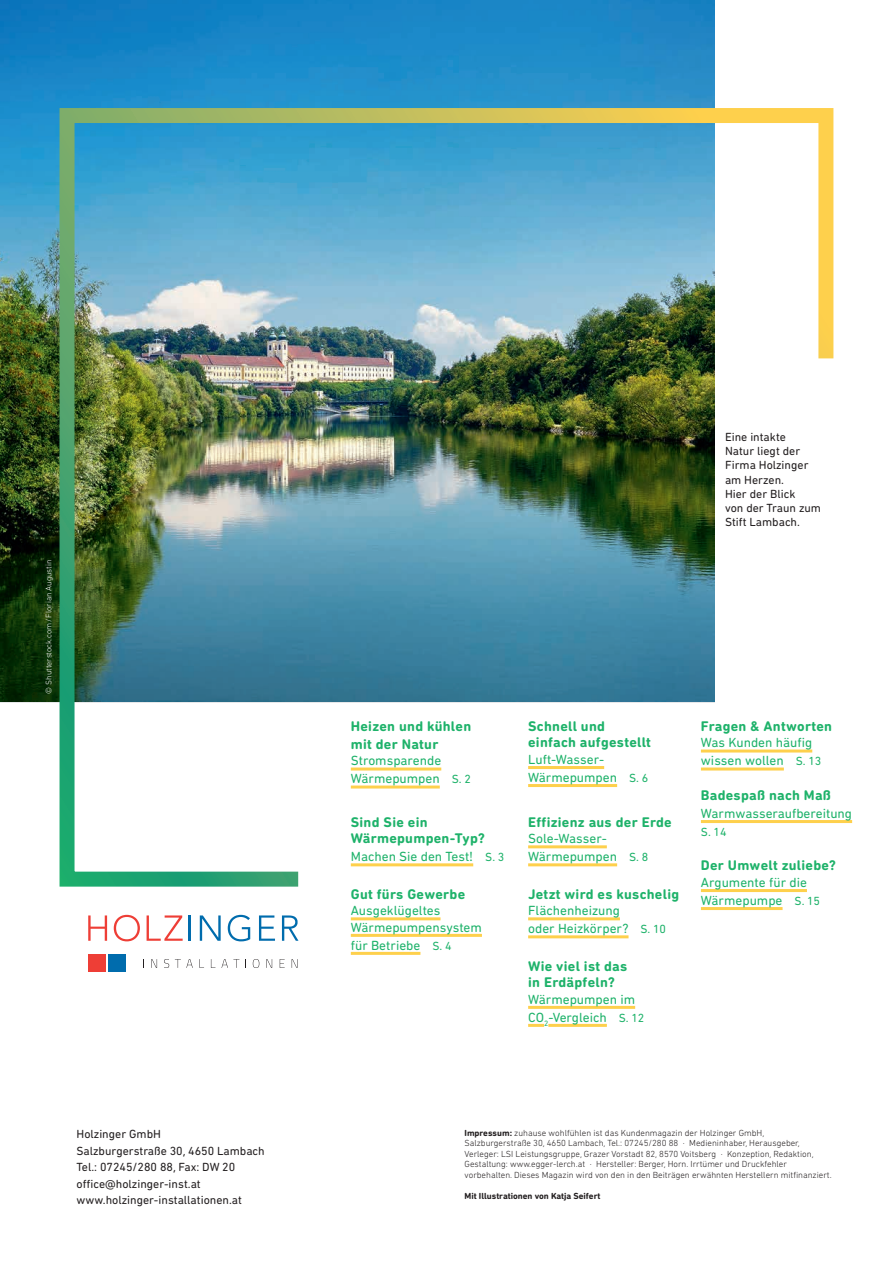
<style>
.page{position:relative;width:893px;height:1263px;background:#fff}
.page>*{position:absolute;margin:0;border:0;box-sizing:border-box;transform-origin:0 0}
.t1{font:700 14.25px/16.5px "DIN Next Rounded LT Pro";letter-spacing:.02em;color:#1eb26a}
.t2{font:13.5px/18px "DIN Next Rounded LT Pro";color:#1eb26a}
.t3{font:12px/14.2px "DIN Next Rounded LT Pro";color:#231f20}
.t4{font:12px "DIN Next Rounded LT Pro";color:#1eb26a}
.t5{font:300 9px/10.5px "DIN Next Rounded LT Pro";color:#231f20}
.t6{font:700 9px "DIN Next Rounded LT Pro";color:#231f20}
.t7{font:300 8.25px "DIN Next Rounded LT Pro";color:#fff}
.s1{font-size:12px}
.s2{font-family:"Re Public";font-size:12.75px}
.s3{font-weight:700}
</style>
<div class="page">
<img style="left:0;top:0;width:714px;height:702px">
<svg style="left:151px;top:959px;width:6px;height:9px"></svg>
<svg style="left:164px;top:959px;width:5px;height:9px"></svg>
<svg style="left:175px;top:959px;width:18px;height:9px"></svg>
<svg style="left:199px;top:959px;width:5px;height:9px"></svg>
<svg style="left:211px;top:959px;width:4px;height:9px"></svg>
<svg style="left:221px;top:959px;width:18px;height:9px"></svg>
<svg style="left:253px;top:959px;width:6px;height:9px"></svg>
<svg style="left:266px;top:959px;width:6px;height:9px"></svg>
<svg style="left:280px;top:959px;width:5px;height:9px"></svg>
<svg style="left:292px;top:959px;width:5px;height:9px"></svg>
<svg style="left:88px;top:915px;width:19px;height:26px"></svg>
<svg style="left:114px;top:915px;width:26px;height:26px"></svg>
<svg style="left:147px;top:915px;width:36px;height:26px"></svg>
<hr style="left:189px;top:915px;width:2px;height:26px;background:#006cad">
<svg style="left:200px;top:915px;width:21px;height:26px"></svg>
<svg style="left:228px;top:915px;width:22px;height:26px"></svg>
<svg style="left:259px;top:915px;width:16px;height:26px"></svg>
<svg style="left:282px;top:915px;width:16px;height:26px"></svg>
<div style="left:88px;top:955px;width:18px;height:17px;background:#ee3e36"></div>
<div style="left:108px;top:955px;width:17px;height:17px;background:#006cad"></div>
<img style="left:52px;top:101px;width:782px;height:791px">
<hr style="left:351px;top:767px;width:90px;height:3px;background:#fed04c">
<hr style="left:351px;top:785px;width:89px;height:3px;background:#fed04c">
<hr style="left:351px;top:863px;width:122px;height:3px;background:#fed04c">
<hr style="left:351px;top:917px;width:89px;height:3px;background:#fed04c">
<hr style="left:351px;top:934px;width:131px;height:3px;background:#fed04c">
<hr style="left:351px;top:952px;width:69px;height:3px;background:#fed04c">
<hr style="left:528px;top:766px;width:76px;height:3px;background:#fed04c">
<hr style="left:528px;top:784px;width:89px;height:3px;background:#fed04c">
<hr style="left:528px;top:845px;width:79px;height:3px;background:#fed04c">
<hr style="left:528px;top:863px;width:89px;height:3px;background:#fed04c">
<hr style="left:528px;top:917px;width:92px;height:3px;background:#fed04c">
<hr style="left:528px;top:935px;width:100px;height:3px;background:#fed04c">
<hr style="left:528px;top:1006px;width:107px;height:3px;background:#fed04c">
<hr style="left:528px;top:1024px;width:16px;height:3px;background:#fed04c">
<hr style="left:548px;top:1024px;width:59px;height:3px;background:#fed04c">
<hr style="left:701px;top:749px;width:111px;height:3px;background:#fed04c">
<hr style="left:701px;top:767px;width:83px;height:3px;background:#fed04c">
<hr style="left:701px;top:820px;width:151px;height:3px;background:#fed04c">
<hr style="left:701px;top:889px;width:106px;height:3px;background:#fed04c">
<hr style="left:701px;top:907px;width:81px;height:3px;background:#fed04c">
<p class="t7" style="left:44px;top:693px;width:135px;rotate:-90deg">© Shutterstock.com/Florian Augustin</p>
<h3 class="t3" style="left:77px;top:1126px;width:190px;line-height:16.5px">Holzinger GmbH<br>Salzburgerstraße 30, 4650 Lambach<br>Tel.: 07245/280 88, Fax: DW 20 office@holzinger-inst.at www.holzinger-installationen.at</h3>
<h3 class="t3" style="left:725px;top:429px;width:98px">Eine intakte<br>Natur liegt der<br>Firma Holzinger am Herzen.<br>Hier der Blick<br>von der Traun zum<br>Stift Lambach.</h3>
<h1 class="t1" style="left:351px;top:717px;width:122px;line-height:18px">Heizen und kühlen mit der Natur</h1>
<h2 class="t2" style="left:351px;top:751px;width:122px">Stromsparende<br>Wärmepumpen <span class="s1">S. 2</span></h2>
<h1 class="t1" style="left:351px;top:813px;width:136px">Sind Sie ein<br>Wärmepumpen-Typ?</h1>
<h2 class="t2" style="left:351px;top:847px;width:155px">Machen Sie den Test<span class="s2">!</span> <span class="s1">S. 3</span></h2>
<h1 class="t1" style="left:351px;top:885px;width:116px">Gut fürs Gewerbe</h1>
<h2 class="t2" style="left:351px;top:902px;width:133px;line-height:16.5px">Ausgeklügeltes<br>Wärmepumpensystem</h2>
<h2 class="t2" style="left:351px;top:936px;width:102px">für Betriebe <span class="s1">S. 4</span></h2>
<h1 class="t1" style="left:528px;top:718px;width:124px">Schnell und einfach aufgestellt</h1>
<h2 class="t2" style="left:528px;top:750px;width:122px">Luft-Wasser-<br>Wärmepumpen <span class="s1">S. 6</span></h2>
<h1 class="t1" style="left:528px;top:813px;width:145px">Effizienz aus der Erde</h1>
<h2 class="t2" style="left:528px;top:829px;width:122px">Sole-Wasser-<br>Wärmepumpen <span class="s1">S. 8</span></h2>
<h1 class="t1" style="left:528px;top:885px;width:153px">Jetzt wird es kuschelig</h1>
<h2 class="t2" style="left:528px;top:901px;width:139px">Flächenheizung<br>oder Heizkörper? <span class="s1">S. 10</span></h2>
<h1 class="t1" style="left:528px;top:957px;width:101px">Wie viel ist das in Erdäpfeln?</h1>
<h2 class="t2" style="left:528px;top:990px;width:118px">Wärmepumpen im<br>CO<sub>2</sub>-Vergleich <span class="s1">S. 12</span></h2>
<h1 class="t1" style="left:701px;top:718px;width:133px">Fragen &amp; Antworten</h1>
<h2 class="t2" style="left:701px;top:733px;width:122px">Was Kunden häufig wissen wollen <span class="s1">S. 13</span></h2>
<h1 class="t1" style="left:701px;top:787px;width:131px">Badespaß nach Maß</h1>
<h2 class="t2" style="left:701px;top:804px;width:153px">Warmwasseraufbereitung</h2>
<h3 class="t4" style="left:701px;top:825px;width:27px">S. 14</h3>
<h1 class="t1" style="left:701px;top:857px;width:137px">Der Umwelt zuliebe?</h1>
<h2 class="t2" style="left:701px;top:873px;width:121px">Argumente für die<br>Wärmepumpe <span class="s1">S. 15</span></h2>
<p class="t5" style="left:465px;top:1127px;width:369px"><span class="s3">Impressum:</span> zuhause wohlfühlen ist das Kundenmagazin der Holzinger GmbH, Salzburgerstraße 30, 4650 Lambach, Tel.: 07245/280 88 · Medieninhaber, Herausgeber, Verleger: LSI Leistungsgruppe, Grazer Vorstadt 82, 8570 Voitsberg · Konzeption, Redaktion, Gestaltung: www.egger-lerch.at · Hersteller: Berger, Horn. Irrtümer und Druckfehler vorbehalten. Dieses Magazin wird von den in den Beiträgen erwähnten Herstellern mitfinanziert.</p>
<p class="t6" style="left:465px;top:1190px;width:137px">Mit Illustrationen von Katja Seifert</p>
</div>
